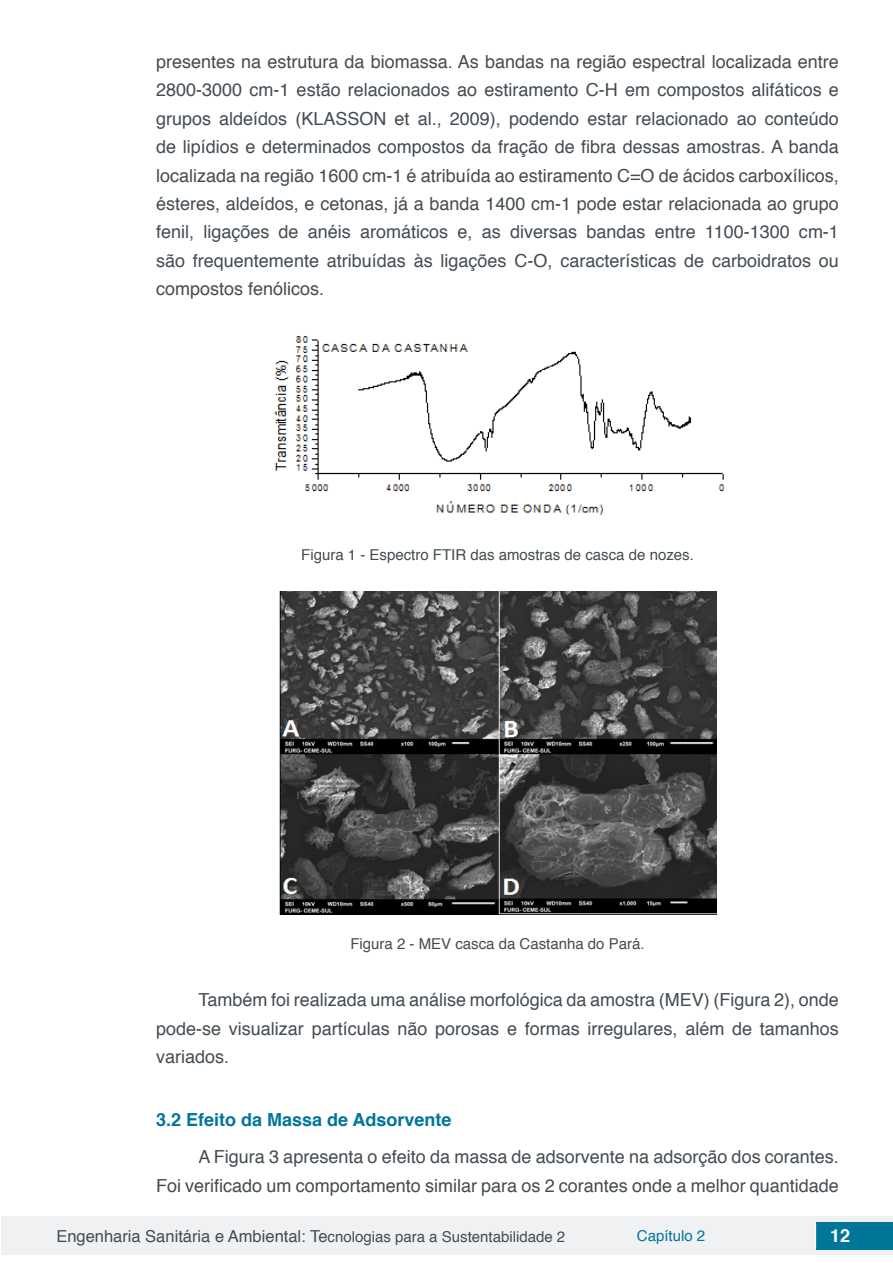
<style>
.page{position:relative;width:893px;height:1263px;background:#fff}
.page>*{position:absolute;margin:0;border:0;box-sizing:border-box;transform-origin:0 0}
.t1{font:18px/28.5px "Helvetica";color:#434c52;text-align:justify}
.t2{font:700 18px "Helvetica";color:#007699}
.t3{font:700 18px "Helvetica";color:#fff}
.t4{font:16.5px "Helvetica";color:#434c52}
.t5{font:15px "Helvetica";color:#434c52}
.t6{font:15px "Helvetica";color:#007699}
.s1{font-size:15px}
</style>
<div class="page">
<div style="left:1px;top:1216px;width:891px;height:38px;background:#f0f1f2"></div>
<div style="left:816px;top:1222px;width:77px;height:27px;background:#007699"></div>
<svg style="left:815px;top:1224px;width:1px;height:24px"></svg>
<img style="left:274px;top:336px;width:451px;height:179px">
<img style="left:279px;top:592px;width:438px;height:322px">
<p class="t1" style="left:156px;top:47px;width:684px">presentes na estrutura da biomassa. As bandas na região espectral localizada entre 2800-3000 cm-1 estão relacionados ao estiramento C-H em compostos alifáticos e grupos aldeídos (KLASSON et al., 2009), podendo estar relacionado ao conteúdo de lipídios e determinados compostos da fração de fibra dessas amostras. A banda localizada na região 1600 cm-1 é atribuída ao estiramento C=O de ácidos carboxílicos, ésteres, aldeídos, e cetonas, já a banda 1400 cm-1 pode estar relacionada ao grupo fenil, ligações de anéis aromáticos e, as diversas bandas entre 1100-1300 cm-1 são frequentemente atribuídas às ligações C-O, características de carboidratos ou compostos fenólicos.</p>
<p class="t5" style="left:301px;top:543px;width:394px">Figura 1 - Espectro FTIR das amostras de casca de nozes.</p>
<p class="t5" style="left:350px;top:932px;width:296px">Figura 2 - MEV casca da Castanha do Pará.</p>
<p class="t1" style="left:156px;top:986px;width:684px;text-indent:43px">Também foi realizada uma análise morfológica da amostra (MEV) (Figura 2), onde pode-se visualizar partículas não porosas e formas irregulares, além de tamanhos variados.</p>
<p class="t2" style="left:156px;top:1105px;width:297px">3.2 Efeito da Massa de Adsorvente</p>
<p class="t1" style="left:156px;top:1143px;width:684px;text-align:right">A Figura 3 apresenta o efeito da massa de adsorvente na adsorção dos corantes.<br>Foi verificado um comportamento similar para os 2 corantes onde a melhor quantidade</p>
<p class="t4" style="left:56px;top:1223px;width:510px">Engenharia Sanitária e Ambiental: Te<span class="s1">cnologias para a Sustentabilidade 2</span></p>
<p class="t6" style="left:637px;top:1224px;width:70px">Capítulo 2</p>
<p class="t3" style="left:830px;top:1221px;width:22px">12</p>
</div>
